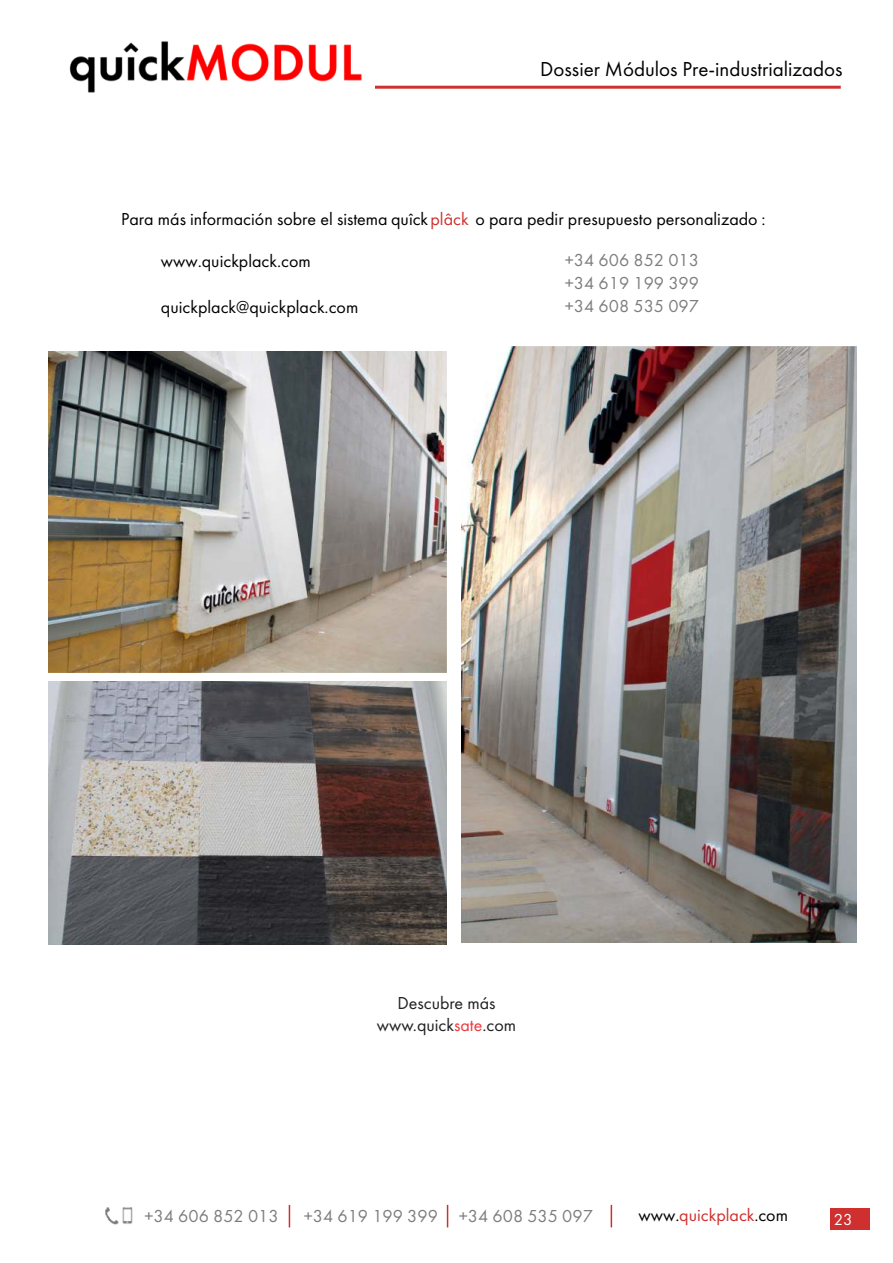
<style>
.page{position:relative;width:893px;height:1263px;background:#fff}
.page>*{position:absolute;margin:0;border:0;box-sizing:border-box;transform-origin:0 0}
.t1{font:21px "Futura PT";color:#000}
.t2{font:18px "Futura PT";color:#000}
.t3{font:18px/23px "Futura PT";color:#7d7d7d;text-align:justify}
.t4{font:18px/21.6px "Futura PT";color:#221f1f;text-align:center}
.t5{font:18px "Futura PT";color:#d02f2f}
.t6{font:16.5px "Futura PT";color:#fff}
.s1{color:#d02f2f}
.s2{color:#ee373e}
.s3{color:#000}
</style>
<div class="page">
<hr style="left:351px;top:86px;width:490px;height:3px;background:#d02f2f">
<svg style="left:289px;top:1205px;width:1px;height:22px"></svg>
<svg style="left:447px;top:1205px;width:1px;height:22px"></svg>
<img style="left:105px;top:1207px;width:13px;height:17px">
<img style="left:122px;top:1207px;width:11px;height:17px">
<img style="left:69px;top:41px;width:305px;height:52px">
<svg style="left:611px;top:1205px;width:1px;height:22px"></svg>
<div style="left:831px;top:1208px;width:39px;height:21px;background:#d02f2f"></div>
<img style="left:48px;top:352px;width:398px;height:321px">
<img style="left:462px;top:347px;width:394px;height:596px">
<img style="left:48px;top:682px;width:398px;height:262px">
<p class="t1" style="left:540px;top:59px;width:304px">Dossier Módulos Pre-industrializados</p>
<p class="t2" style="left:121px;top:210px;width:646px">Para más información sobre el sistema quîck<span class="s1">plâck</span> o para pedir presupuesto personalizado :</p>
<p class="t2" style="left:161px;top:252px;width:151px">www.quickplack.com</p>
<p class="t2" style="left:161px;top:298px;width:199px">quickplack@quickplack.com</p>
<p class="t3" style="left:565px;top:249px;width:136px">+34 606 852 013 +34 619 199 399 +34 608 535 097</p>
<p class="t4" style="left:377px;top:993px;width:141px">Descubre más www.quick<span class="s2">sate</span>.com</p>
<p class="t3" style="left:145px;top:1205px;width:136px">+34 606 852 013</p>
<p class="t3" style="left:304px;top:1205px;width:291px">+34 619 199 399 +34 608 535 097</p>
<p class="t5" style="left:638px;top:1206px;width:151px"><span class="s3">www.</span>quickplack<span class="s3">.com</span></p>
<p class="t6" style="left:834px;top:1211px;width:20px">23</p>
</div>
